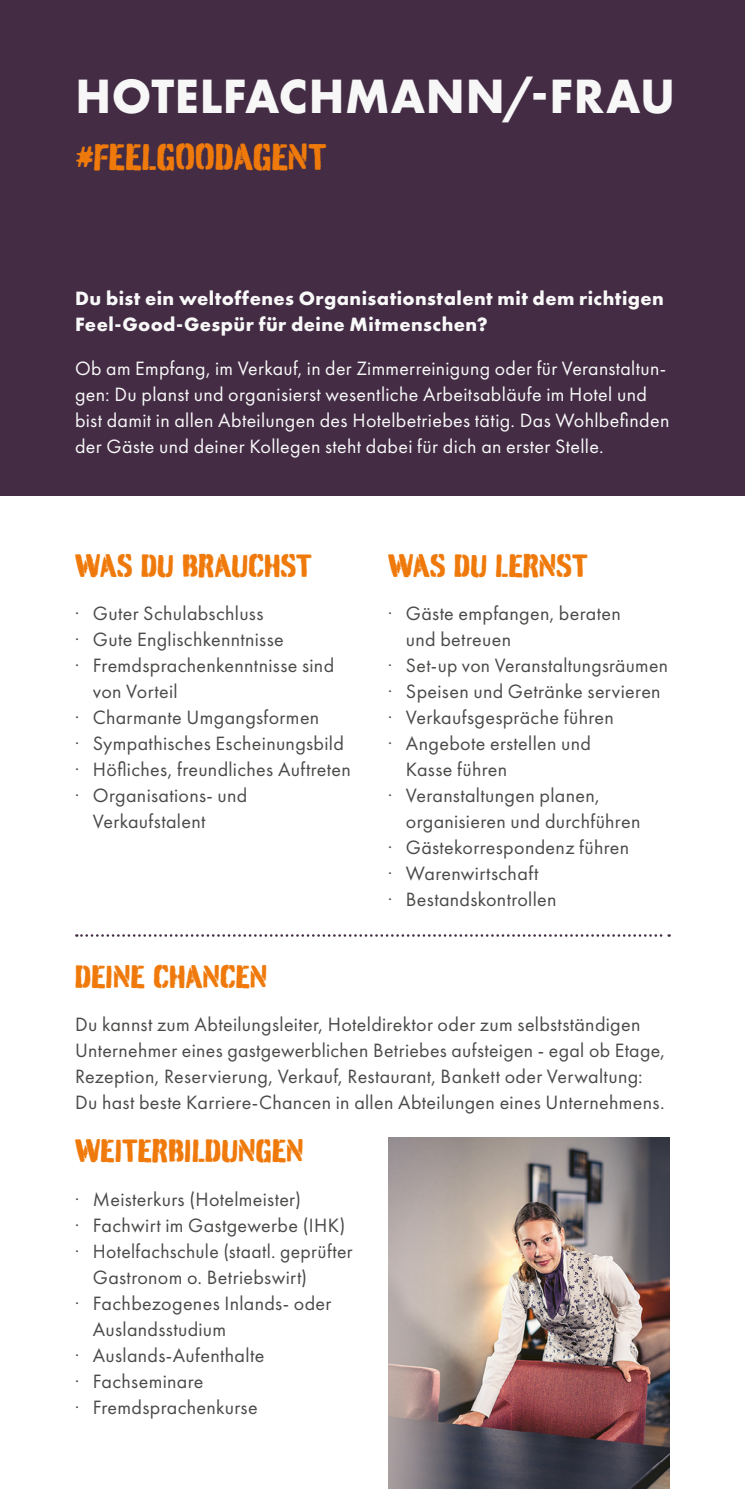
<style>
.page{position:relative;width:745px;height:1489px;background:#fff}
.page>*{position:absolute;margin:0;border:0;box-sizing:border-box;transform-origin:0 0}
.t1{font:700 50px "Futura PT";letter-spacing:.01em;color:#f8f7f8}
.t2{font:37.5px "Burnaby Stencil";letter-spacing:.015em;color:#ef7a0b}
.t3{font:32.5px "Burnaby Stencil";letter-spacing:.015em;color:#ef7a0b}
.t4{font:20px/26px "Futura PT";letter-spacing:.015em;color:#4a4a49}
.t5{font:20px/26px "Futura PT";letter-spacing:.015em;color:#f9f9f9}
.t6{font:700 20px/26px "Futura PT";letter-spacing:.02em;color:#f9f9f9}
.s1{font-weight:300}
</style>
<div class="page">
<div style="left:0;top:0;width:744px;height:495px;background:#432c44"></div>
<svg style="left:76px;top:934px;width:593px;height:2px"></svg>
<img style="left:388px;top:1137px;width:281px;height:351px">
<h1 class="t1" style="left:75px;top:64px;width:601px">HOTELFACHMANN/-FRAU</h1>
<h2 class="t2" style="left:75px;top:135px;width:252px">#FEELGOODAGENT</h2>
<p class="t6" style="left:75px;top:285px;width:590px">Du bist ein weltoffenes Organisationstalent mit dem richtigen<br>Feel-Good-Gespür für deine Mitmenschen?</p>
<p class="t5" style="left:75px;top:355px;width:595px">Ob am Empfang, im Verkauf, in der Zimmerreinigung oder für Veranstaltun&shy;gen: Du planst und organisierst wesentliche Arbeitsabläufe im Hotel und bist damit in allen Abteilungen des Hotelbetriebes tätig. Das Wohlbefinden der Gäste und deiner Kollegen steht dabei für dich an erster Stelle.</p>
<h3 class="t3" style="left:75px;top:546px;width:238px">WAS DU BRAUCHST</h3>
<h3 class="t3" style="left:388px;top:546px;width:200px">WAS DU LERNST</h3>
<p class="t4" style="left:75px;top:600px;width:190px"><span class="s1">·</span> Guter Schulabschluss</p>
<p class="t4" style="left:75px;top:626px;width:210px"><span class="s1">·</span> Gute Englischkenntnisse</p>
<p class="t4" style="left:75px;top:652px;width:260px"><span class="s1">·</span> Fremdsprachenkenntnisse sind</p>
<p class="t4" style="left:93px;top:678px;width:86px">von Vorteil</p>
<p class="t4" style="left:75px;top:704px;width:246px"><span class="s1">·</span> Charmante Umgangsformen</p>
<p class="t4" style="left:75px;top:730px;width:270px"><span class="s1">·</span> Sympathisches Escheinungsbild</p>
<p class="t4" style="left:75px;top:756px;width:277px"><span class="s1">·</span> Höfliches, freundliches Auftreten</p>
<p class="t4" style="left:75px;top:782px;width:174px"><span class="s1">·</span> Organisations- und</p>
<p class="t4" style="left:93px;top:808px;width:114px">Verkaufstalent</p>
<h3 class="t3" style="left:75px;top:957px;width:193px">DEINE CHANCEN</h3>
<p class="t4" style="left:388px;top:600px;width:234px"><span class="s1">·</span> Gäste empfangen, beraten</p>
<p class="t4" style="left:405px;top:626px;width:107px">und betreuen</p>
<p class="t4" style="left:388px;top:652px;width:281px"><span class="s1">·</span> Set-up von Veranstaltungsräumen</p>
<p class="t4" style="left:388px;top:678px;width:274px"><span class="s1">·</span> Speisen und Getränke servieren</p>
<p class="t4" style="left:388px;top:704px;width:227px"><span class="s1">·</span> Verkaufsgespräche führen</p>
<p class="t4" style="left:388px;top:730px;width:204px"><span class="s1">·</span> Angebote erstellen und</p>
<p class="t4" style="left:405px;top:756px;width:103px">Kasse führen</p>
<p class="t4" style="left:388px;top:782px;width:213px"><span class="s1">·</span> Veranstaltungen planen,</p>
<p class="t4" style="left:405px;top:808px;width:236px">organisieren und durchführen</p>
<p class="t4" style="left:388px;top:834px;width:242px"><span class="s1">·</span> Gästekorrespondenz führen</p>
<p class="t4" style="left:388px;top:860px;width:151px"><span class="s1">·</span> Warenwirtschaft</p>
<p class="t4" style="left:388px;top:886px;width:170px"><span class="s1">·</span> Bestandskontrollen</p>
<p class="t4" style="left:75px;top:1011px;width:591px">Du kannst zum Abteilungsleiter, Hoteldirektor oder zum selbstständigen Unternehmer eines gastgewerblichen Betriebes aufsteigen - egal ob Etage, Rezeption, Reservierung, Verkauf, Restaurant, Bankett oder Verwaltung:<br>Du hast beste Karriere-Chancen in allen Abteilungen eines Unternehmens.</p>
<h3 class="t3" style="left:75px;top:1131px;width:230px">WEITERBILDUNGEN</h3>
<p class="t4" style="left:75px;top:1185px;width:227px"><span class="s1">·</span> Meisterkurs (Hotelmeister)</p>
<p class="t4" style="left:75px;top:1211px;width:271px"><span class="s1">·</span> Fachwirt im Gastgewerbe (IHK)</p>
<p class="t4" style="left:75px;top:1237px;width:279px"><span class="s1">·</span> Hotelfachschule (staatl. geprüfter</p>
<p class="t4" style="left:93px;top:1263px;width:216px">Gastronom o. Betriebswirt)</p>
<p class="t4" style="left:75px;top:1289px;width:258px"><span class="s1">·</span> Fachbezogenes Inlands- oder</p>
<p class="t4" style="left:93px;top:1315px;width:135px">Auslandsstudium</p>
<p class="t4" style="left:75px;top:1341px;width:190px"><span class="s1">·</span> Auslands-Aufenthalte</p>
<p class="t4" style="left:75px;top:1367px;width:130px"><span class="s1">·</span> Fachseminare</p>
<p class="t4" style="left:75px;top:1393px;width:184px"><span class="s1">·</span> Fremdsprachenkurse</p>
</div>
